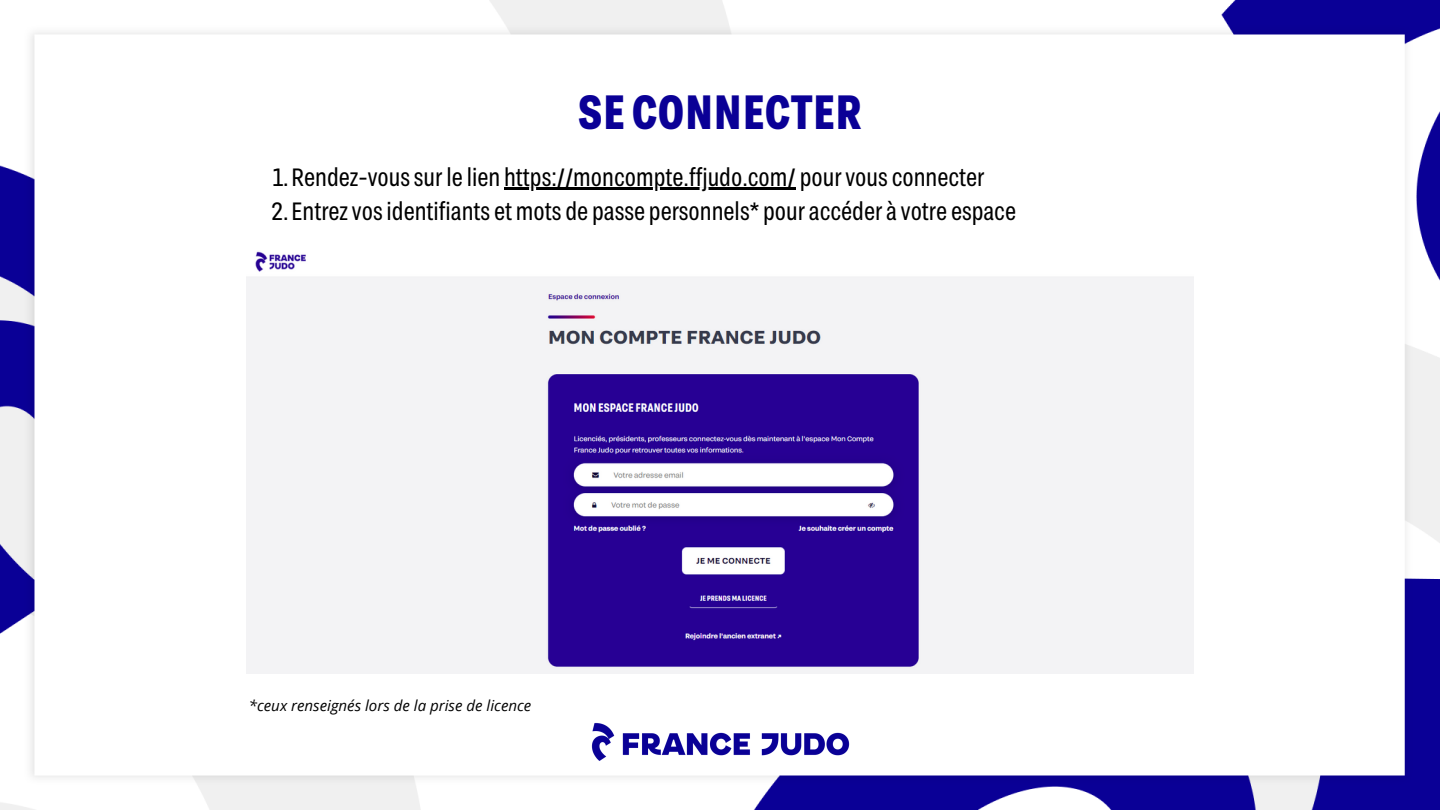
<style>
.page{position:relative;width:1440px;height:810px;background:#fff}
.page>*{position:absolute;margin:0;border:0;box-sizing:border-box;transform-origin:0 0}
.t1{font:700 48px "Grtsk Zetta";color:#0a0096}
.t2{font:25px/34.5px "Grtsk Zetta";color:#000}
.t3{font:italic 15.1px "Open Sans";color:#000}
</style>
<div class="page">
<img style="left:0;top:0;width:1440px;height:810px">
<img style="left:570px;top:719px;width:300px;height:49px">
<img style="left:247px;top:249px;width:946px;height:424px">
<hr style="left:504px;top:187px;width:292px;height:3px;background:#000">
<h1 class="t1" style="left:578px;top:81px;width:286px">SECONNECTER</h1>
<p class="t2" style="left:272px;top:159px;width:746px">1.Rendez-vous sur le lien https://moncompte.ffjudo.com/ pour vous connecter<br>2.Entrez vos identifiants et mots de passe personnels* pour accéder à votre espace</p>
<p class="t3" style="left:249px;top:695px;width:284px">*ceux renseignés lors de la prise de licence</p>
</div>
